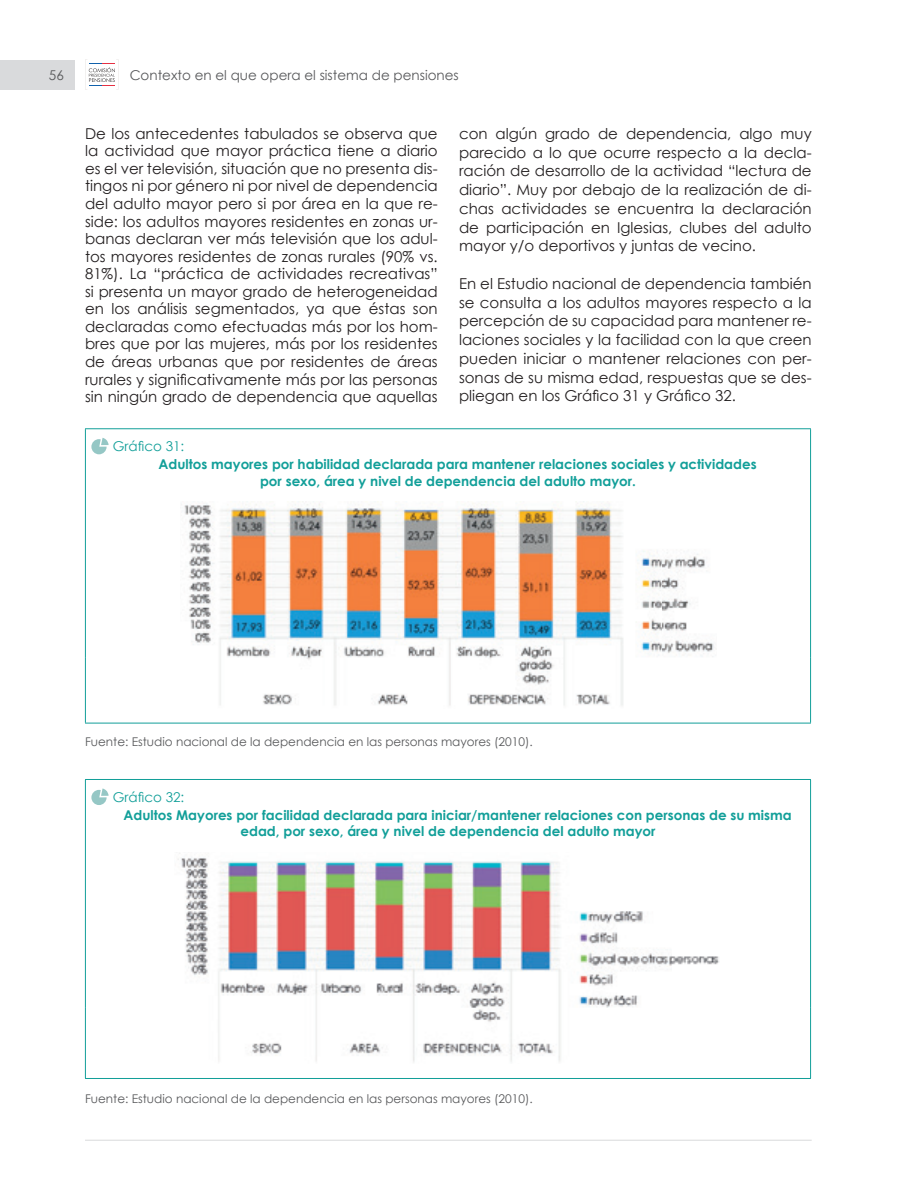
<style>
.page{position:relative;width:918px;height:1188px;background:#fff}
.page>*{position:absolute;margin:0;border:0;box-sizing:border-box;transform-origin:0 0}
.t1{font:15px/17.5px "Century Gothic";color:#231f20;text-align:justify}
.t2{font:700 13.5px/16.2px "Century Gothic";color:#129f99}
.t3{font:13.5px "Century Gothic";color:#57585a}
.t4{font:13.5px "Century Gothic";color:#129f99}
.t5{font:12px "Century Gothic";color:#57585a}
</style>
<div class="page">
<svg style="left:85px;top:60px;width:34px;height:29px"></svg>
<div style="left:0;top:60px;width:75px;height:29px;background:#d9dadc"></div>
<hr style="left:85px;top:1140px;width:727px;height:1px;background:#d9dadc">
<hr style="left:85px;top:429px;width:1px;height:228px;background:#129f99">
<hr style="left:85px;top:428px;width:726px;height:1px;background:#129f99">
<hr style="left:810px;top:429px;width:1px;height:228px;background:#129f99">
<hr style="left:85px;top:657px;width:1px;height:66px;background:#129f99">
<hr style="left:810px;top:657px;width:1px;height:66px;background:#129f99">
<hr style="left:85px;top:723px;width:726px;height:1px;background:#129f99">
<svg style="left:91px;top:438px;width:18px;height:16px"></svg>
<img style="left:184px;top:503px;width:530px;height:203px">
<hr style="left:85px;top:780px;width:1px;height:228px;background:#129f99">
<hr style="left:85px;top:779px;width:726px;height:1px;background:#129f99">
<hr style="left:810px;top:780px;width:1px;height:228px;background:#129f99">
<hr style="left:85px;top:1008px;width:1px;height:70px;background:#129f99">
<hr style="left:810px;top:1008px;width:1px;height:70px;background:#129f99">
<hr style="left:85px;top:1078px;width:726px;height:1px;background:#129f99">
<svg style="left:91px;top:788px;width:18px;height:17px"></svg>
<img style="left:178px;top:853px;width:541px;height:209px">
<p class="t3" style="left:49px;top:67px;width:16px">56</p>
<p class="t3" style="left:130px;top:66px;width:331px">Contexto en el que opera el sistema de pensiones</p>
<p class="t1" style="left:85px;top:124px;width:354px">De los antecedentes tabulados se observa que la actividad que mayor práctica tiene a diario es el ver televisión, situación que no presenta dis&shy;tingos ni por género ni por nivel de dependencia del adulto mayor pero si por área en la que re&shy;side: los adultos mayores residentes en zonas ur&shy;banas declaran ver más televisión que los adul&shy;tos mayores residentes de zonas rurales (90% vs.<br>81%). La “práctica de actividades recreativas” si presenta un mayor grado de heterogeneidad en los análisis segmentados, ya que éstas son declaradas como efectuadas más por los hom&shy;bres que por las mujeres, más por los residentes de áreas urbanas que por residentes de áreas rurales y significativamente más por las personas sin ningún grado de dependencia que aquellas</p>
<p class="t1" style="left:459px;top:124px;width:354px;line-height:18.8px">con algún grado de dependencia, algo muy parecido a lo que ocurre respecto a la decla&shy;ración de desarrollo de la actividad “lectura de diario”. Muy por debajo de la realización de di&shy;chas actividades se encuentra la declaración de participación en Iglesias, clubes del adulto mayor y/o deportivos y juntas de vecino.</p>
<p class="t1" style="left:459px;top:274px;width:354px;line-height:18.8px">En el Estudio nacional de dependencia también se consulta a los adultos mayores respecto a la percepción de su capacidad para mantener re&shy;laciones sociales y la facilidad con la que creen pueden iniciar o mantener relaciones con per&shy;sonas de su misma edad, respuestas que se des&shy;pliegan en los Gráfico 31 y Gráfico 32.</p>
<p class="t4" style="left:113px;top:438px;width:73px">Gráfico 31:</p>
<p class="t2" style="left:260px;top:456px;width:498px;text-indent:-101px">Adultos mayores por habilidad declarada para mantener relaciones sociales y actividades por sexo, área y nivel de dependencia del adulto mayor.</p>
<p class="t5" style="left:85px;top:734px;width:449px">Fuente: Estudio nacional de la dependencia en las personas mayores (2010).</p>
<p class="t4" style="left:113px;top:789px;width:73px">Gráfico 32:</p>
<p class="t2" style="left:240px;top:807px;width:553px;text-indent:-117px">Adultos Mayores por facilidad declarada para iniciar/mantener relaciones con personas de su misma edad, por sexo, área y nivel de dependencia del adulto mayor</p>
<p class="t5" style="left:85px;top:1091px;width:449px">Fuente: Estudio nacional de la dependencia en las personas mayores (2010).</p>
</div>
